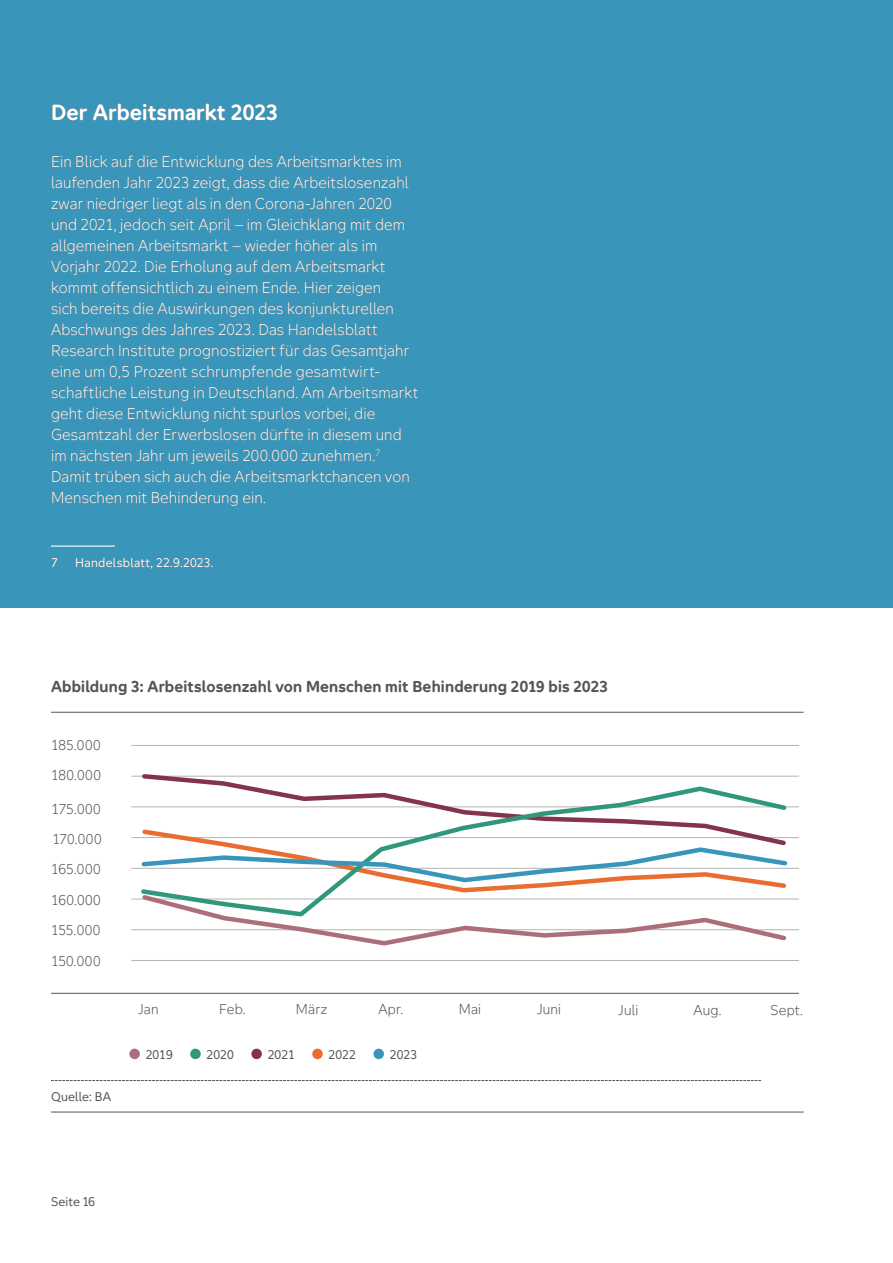
<style>
.page{position:relative;width:893px;height:1263px;background:#fff}
.page>*{position:absolute;margin:0;border:0;box-sizing:border-box;transform-origin:0 0}
.t1{font:700 21px "Aktion Mensch";color:#fff}
.t2{font:300 15px/21px "Aktion Mensch";letter-spacing:.01em;color:#fff}
.t3{font:700 15px "Aktion Mensch";letter-spacing:.01em;color:#59544f}
.t4{font:300 13.5px "Aktion Mensch";letter-spacing:.015em;color:#59544f}
.t5{font:12px "Aktion Mensch";letter-spacing:.015em;color:#59544f}
.t6{font:12px "Aktion Mensch";letter-spacing:.02em;color:#fff}
</style>
<div class="page">
<div style="left:0;top:0;width:893px;height:608px;background:#3995ba"></div>
<hr style="left:51px;top:712px;width:752px;height:1px;background:#59544f">
<svg style="left:51px;top:1080px;width:710px;height:1px"></svg>
<hr style="left:51px;top:1112px;width:752px;height:1px;background:#59544f">
<hr style="left:51px;top:993px;width:747px;height:1px;background:#59544f">
<hr style="left:132px;top:745px;width:667px;height:1px;background:#b4b3b2">
<hr style="left:132px;top:960px;width:667px;height:1px;background:#b4b3b2">
<hr style="left:132px;top:837px;width:667px;height:1px;background:#b4b3b2">
<hr style="left:132px;top:807px;width:667px;height:1px;background:#b4b3b2">
<hr style="left:132px;top:776px;width:667px;height:1px;background:#b4b3b2">
<hr style="left:132px;top:899px;width:667px;height:1px;background:#b4b3b2">
<hr style="left:132px;top:868px;width:667px;height:1px;background:#b4b3b2">
<hr style="left:132px;top:929px;width:667px;height:1px;background:#b4b3b2">
<svg style="left:139px;top:774px;width:650px;height:10px"></svg>
<svg style="left:138px;top:784px;width:651px;height:116px"></svg>
<svg style="left:139px;top:827px;width:651px;height:119px"></svg>
<div style="left:190px;top:1049px;width:11px;height:10px;background:#30967c;border-radius:50%"></div>
<div style="left:251px;top:1049px;width:11px;height:10px;background:#843449;border-radius:50%"></div>
<div style="left:312px;top:1049px;width:11px;height:10px;background:#e96d31;border-radius:50%"></div>
<div style="left:373px;top:1049px;width:11px;height:10px;background:#3995ba;border-radius:50%"></div>
<div style="left:129px;top:1049px;width:11px;height:10px;background:#ac6e7a;border-radius:50%"></div>
<hr style="left:51px;top:545px;width:64px;height:2px;background:#fff">
<h1 class="t1" style="left:51px;top:99px;width:228px">Der Arbeitsmarkt 2023</h1>
<p class="t2" style="left:51px;top:151px;width:369px">Ein Blick auf die Entwicklung des Arbeitsmarktes im laufenden Jahr 2023 zeigt, dass die Arbeitslosenzahl zwar niedriger liegt als in den Corona-Jahren 2020 und 2021, jedoch seit April – im Gleichklang mit dem allgemeinen Arbeitsmarkt – wieder höher als im Vorjahr 2022. Die Erholung auf dem Arbeitsmarkt kommt offensichtlich zu einem Ende. Hier zeigen<br>sich bereits die Auswirkungen des konjunkturellen Abschwungs des Jahres 2023. Das Handelsblatt Research Institute prognostiziert für das Gesamtjahr eine um 0,5 Prozent schrumpfende gesamtwirt&shy;schaftliche Leistung in Deutschland. Am Arbeitsmarkt geht diese Entwicklung nicht spurlos vorbei, die Gesamtzahl der Erwerbslosen dürfte in diesem und im nächsten Jahr um jeweils 200.000 zunehmen.<sup>7<br></sup>Damit trüben sich auch die Arbeitsmarktchancen von Menschen mit Behinderung ein.</p>
<p class="t6" style="left:51px;top:554px;width:8px">7</p>
<p class="t6" style="left:75px;top:554px;width:140px">Handelsblatt, 22.9.2023.</p>
<h4 class="t3" style="left:51px;top:676px;width:558px">Abbildung 3: Arbeitslosenzahl von Menschen mit Behinderung 2019 bis 2023</h4>
<p class="t4" style="left:51px;top:736px;width:51px">185.000</p>
<p class="t4" style="left:51px;top:766px;width:51px">180.000</p>
<p class="t4" style="left:51px;top:800px;width:51px">175.000</p>
<p class="t4" style="left:52px;top:830px;width:51px">170.000</p>
<p class="t4" style="left:51px;top:861px;width:51px">165.000</p>
<p class="t4" style="left:51px;top:891px;width:51px">160.000</p>
<p class="t4" style="left:51px;top:922px;width:51px">155.000</p>
<p class="t4" style="left:51px;top:952px;width:51px">150.000</p>
<p class="t5" style="left:51px;top:1088px;width:62px">Quelle: BA</p>
<p class="t4" style="left:138px;top:1001px;width:22px">Jan</p>
<p class="t4" style="left:219px;top:1001px;width:28px">Feb.</p>
<p class="t4" style="left:296px;top:1001px;width:33px">März</p>
<p class="t4" style="left:378px;top:1001px;width:26px">Apr.</p>
<p class="t4" style="left:459px;top:1001px;width:24px">Mai</p>
<p class="t4" style="left:537px;top:1001px;width:26px">Juni</p>
<p class="t4" style="left:618px;top:1001px;width:22px">Juli</p>
<p class="t4" style="left:693px;top:1001px;width:30px">Aug.</p>
<p class="t4" style="left:771px;top:1001px;width:34px">Sept.</p>
<p class="t5" style="left:146px;top:1046px;width:28px">2019</p>
<p class="t5" style="left:207px;top:1046px;width:29px">2020</p>
<p class="t5" style="left:268px;top:1046px;width:29px">2021</p>
<p class="t5" style="left:329px;top:1046px;width:29px">2022</p>
<p class="t5" style="left:390px;top:1046px;width:29px">2023</p>
<p class="t5" style="left:51px;top:1193px;width:46px">Seite 16</p>
</div>
